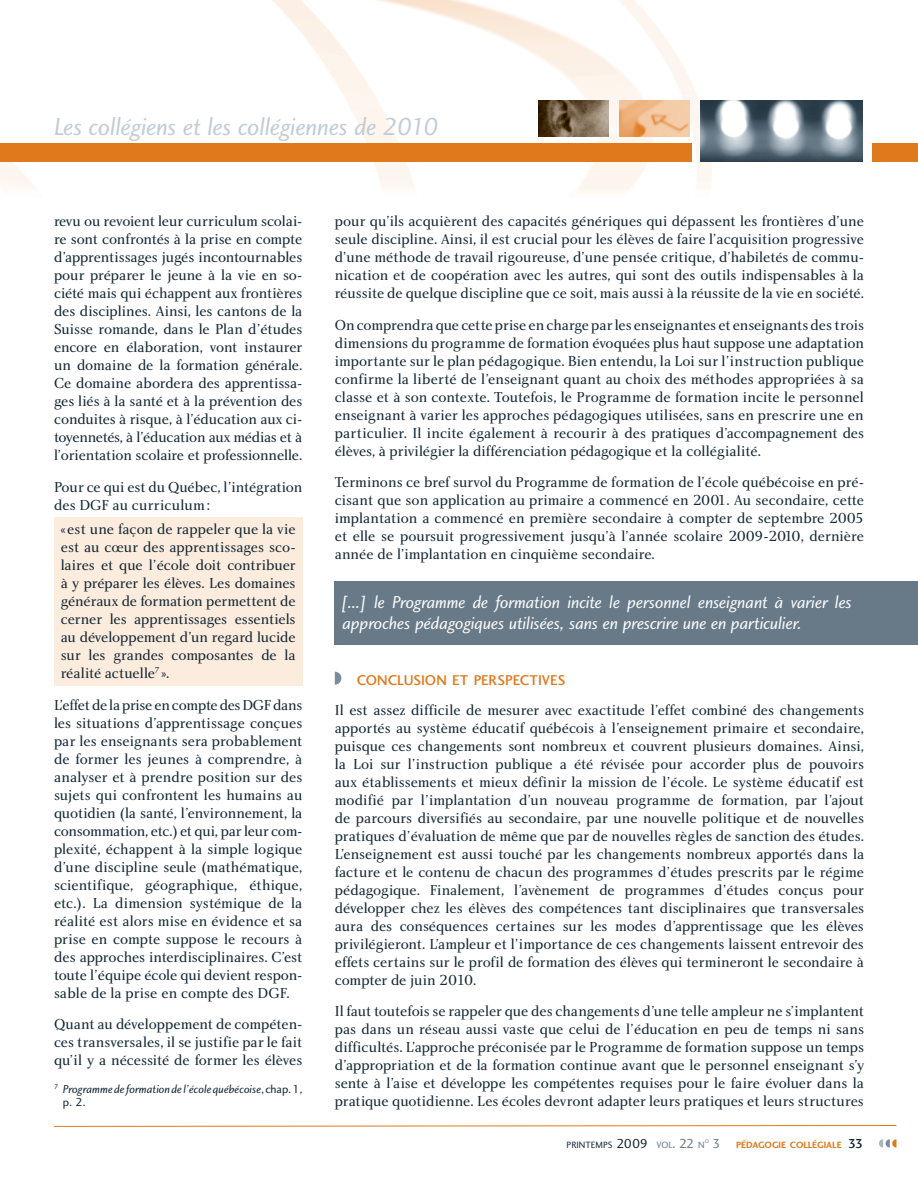
<style>
.page{position:relative;width:918px;height:1188px;background:#fff}
.page>*{position:absolute;margin:0;border:0;box-sizing:border-box;transform-origin:0 0}
.t1{font:25.5px "Charlotte Sans Book Italic Plain";letter-spacing:-.01em;color:#c2ccd4}
.t2{font:18px/21px "Charlotte Sans Book Italic Plain";letter-spacing:-.01em;color:#f9fafb}
.t3{font:15px/18px "Charlotte Book Plain";letter-spacing:-.005em;color:#142733;text-align:justify}
.t4{font:14.7px "Charlotte Sans Medium Plain";color:#de791c}
.t5{font:12px "Charlotte Sans Book Italic Plain";color:#142733}
.t6{font:12px "Charlotte Sans Book Plain";color:#142733}
.t7{font:9.45px "Charlotte Sans Bold Plain";color:#de791c}
.t8{font:9.45px "Charlotte Sans Book Plain";color:#142733}
.t9{font:5.55px "Charlotte Sans Book Plain";color:#687a88}
.s1{font-family:"Charlotte Sans Book Plain"}
.s2{font-size:13.5px}
.s3{color:#687a88}
.s4{font-size:13.5px;color:#687a88}
.s5{font-family:"Charlotte Sans Book Plain";font-size:13.5px;color:#687a88}
.s6{font-family:"Charlotte Sans Medium Plain";font-size:13.5px;color:#142733}
</style>
<div class="page">
<div style="left:54px;top:518px;width:248px;height:168px;background:#fbecde"></div>
<div style="left:335px;top:581px;width:583px;height:63px;background:#687a88"></div>
<img style="left:0;top:0;width:918px;height:192px">
<img style="left:701px;top:101px;width:162px;height:61px">
<img style="left:619px;top:101px;width:70px;height:36px">
<img style="left:538px;top:101px;width:71px;height:36px">
<svg style="left:879px;top:1139px;width:17px;height:9px"></svg>
<svg style="left:54px;top:1125px;width:843px;height:2px;background:#edbb8c"></svg>
<div style="left:872px;top:144px;width:46px;height:18px;background:#de791c"></div>
<div style="left:0;top:144px;width:691px;height:18px;background:#de791c"></div>
<svg style="left:335px;top:672px;width:6px;height:13px"></svg>
<h1 class="t1" style="left:54px;top:116px;width:387px">Les collégiens et les collégiennes de 2010</h1>
<p class="t3" style="left:54px;top:213px;width:250px">revu ou revoient leur curriculum scolai&shy;re sont confrontés à la prise en compte d’apprentissages jugés incontournables pour préparer le jeune à la vie en so&shy;ciété mais qui échappent aux frontières des disciplines. Ainsi, les cantons de la Suisse romande, dans le Plan d’études encore en élaboration, vont instaurer un domaine de la formation générale.<br>Ce domaine abordera des apprentissa&shy;ges liés à la santé et à la prévention des conduites à risque, à l’éducation aux ci&shy;toyennetés, à l’éducation aux médias et à l’orientation scolaire et professionnelle.</p>
<p class="t3" style="left:54px;top:479px;width:250px">Pour ce qui est du Québec, l’intégration des DGF au curriculum :</p>
<p class="t3" style="left:61px;top:522px;width:236px">« est une façon de rappeler que la vie est au cœur des apprentissages sco&shy;laires et que l’école doit contribuer à y préparer les élèves. Les domaines généraux de formation permettent de cerner les apprentissages essentiels au développement d’un regard lucide sur les grandes composantes de la réalité actuelle<sup>7</sup> ».</p>
<p class="t3" style="left:54px;top:697px;width:250px">L’effet de la prise en compte des DGF dans les situations d’apprentissage conçues par les enseignants sera probablement de former les jeunes à comprendre, à analyser et à prendre position sur des sujets qui confrontent les humains au quotidien (la santé, l’environnement, la consommation, etc.) et qui, par leur com&shy;plexité, échappent à la simple logique d’une discipline seule (mathématique, scientifique, géographique, éthique, etc.). La dimension systémique de la réalité est alors mise en évidence et sa prise en compte suppose le recours à des approches interdisciplinaires. C’est toute l’équipe école qui devient respon&shy;sable de la prise en compte des DGF.</p>
<p class="t3" style="left:54px;top:1017px;width:250px">Quant au développement de compéten&shy;ces transversales, il se justifie par le fait qu’il y a nécessité de former les élèves</p>
<p class="t5" style="left:54px;top:1084px;width:250px"><sup>7</sup> Programme de formation de l’école québécoise<span class="s1">, chap. 1,</span></p>
<p class="t6" style="left:63px;top:1098px;width:24px">p. 2.</p>
<p class="t3" style="left:335px;top:213px;width:531px">pour qu’ils acquièrent des capacités génériques qui dépassent les frontières d’une seule discipline. Ainsi, il est crucial pour les élèves de faire l’acquisition progressive d’une méthode de travail rigoureuse, d’une pensée critique, d’habiletés de commu&shy;nication et de coopération avec les autres, qui sont des outils indispensables à la réussite de quelque discipline que ce soit, mais aussi à la réussite de la vie en société.</p>
<p class="t3" style="left:335px;top:317px;width:531px">On comprendra que cette prise en charge par les enseignantes et enseignants des trois dimensions du programme de formation évoquées plus haut suppose une adaptation importante sur le plan pédagogique. Bien entendu, la Loi sur l’instruction publique confirme la liberté de l’enseignant quant au choix des méthodes appropriées à sa classe et à son contexte. Toutefois, le Programme de formation incite le personnel enseignant à varier les approches pédagogiques utilisées, sans en prescrire une en particulier. Il incite également à recourir à des pratiques d’accompagnement des élèves, à privilégier la différenciation pédagogique et la collégialité.</p>
<p class="t3" style="left:335px;top:474px;width:531px">Terminons ce bref survol du Programme de formation de l’école québécoise en pré&shy;cisant que son application au primaire a commencé en 2001. Au secondaire, cette implantation a commencé en première secondaire à compter de septembre 2005 et elle se poursuit progressivement jusqu’à l’année scolaire 2009-2010, dernière année de l’implantation en cinquième secondaire.</p>
<p class="t2" style="left:341px;top:593px;width:512px">[...] le Programme de formation incite le personnel enseignant à varier les approches pédagogiques utilisées, sans en prescrire une en particulier.</p>
<p class="t4" style="left:357px;top:675px;width:210px">CONCLUSION ET PERSPECTIVES</p>
<p class="t3" style="left:335px;top:702px;width:531px">Il est assez difficile de mesurer avec exactitude l’effet combiné des changements apportés au système éducatif québécois à l’enseignement primaire et secondaire, puisque ces changements sont nombreux et couvrent plusieurs domaines. Ainsi, la Loi sur l’instruction publique a été révisée pour accorder plus de pouvoirs aux établissements et mieux définir la mission de l’école. Le système éducatif est modifié par l’implantation d’un nouveau programme de formation, par l’ajout de parcours diversifiés au secondaire, par une nouvelle politique et de nouvelles pratiques d’évaluation de même que par de nouvelles règles de sanction des études.<br>L’enseignement est aussi touché par les changements nombreux apportés dans la facture et le contenu de chacun des programmes d’études prescrits par le régime pédagogique. Finalement, l’avènement de programmes d’études conçus pour développer chez les élèves des compétences tant disciplinaires que transversales aura des conséquences certaines sur les modes d’apprentissage que les élèves privilégieront. L’ampleur et l’importance de ces changements laissent entrevoir des effets certains sur le profil de formation des élèves qui termineront le secondaire à compter de juin 2010.</p>
<p class="t3" style="left:335px;top:1004px;width:531px">Il faut toutefois se rappeler que des changements d’une telle ampleur ne s’implantent pas dans un réseau aussi vaste que celui de l’éducation en peu de temps ni sans difficultés. L’approche préconisée par le Programme de formation suppose un temps d’appropriation et de la formation continue avant que le personnel enseignant s’y sente à l’aise et développe les compétentes requises pour le faire évoluer dans la pratique quotidienne. Les écoles devront adapter leurs pratiques et leurs structures</p>
<p class="t8" style="left:567px;top:1141px;width:140px">PRINTEMPS <span class="s2">2009</span> <span class="s3">VOL</span><span class="s4">. 22</span> <span class="s3">N</span></p>
<p class="t9" style="left:705px;top:1139px;width:6px">O</p>
<p class="t7" style="left:713px;top:1141px;width:152px"><span class="s5">3</span> PÉDAGOGIE COLLÉGIALE <span class="s6">33</span></p>
</div>
